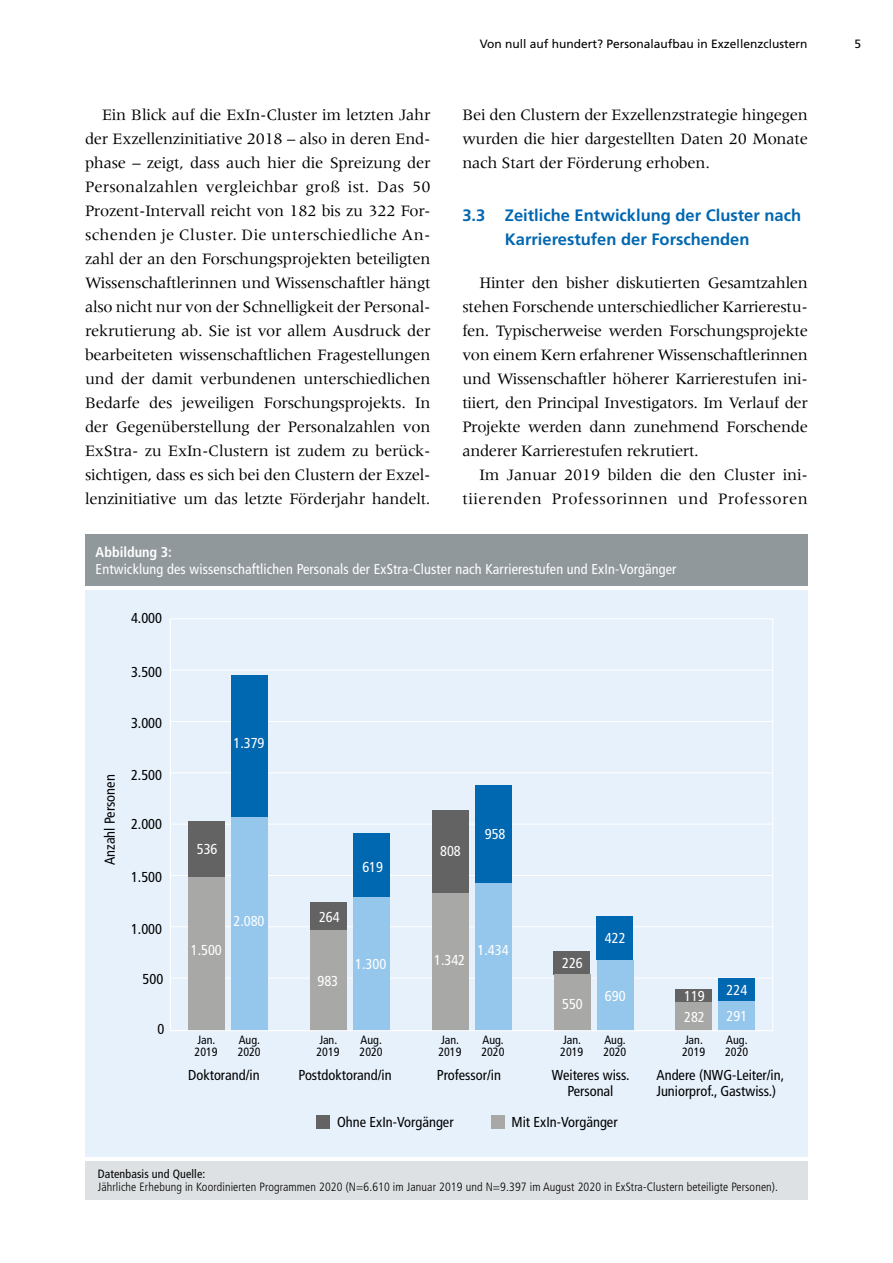
<style>
.page{position:relative;width:893px;height:1263px;background:#fff}
.page>*{position:absolute;margin:0;border:0;box-sizing:border-box;transform-origin:0 0}
.t1{font:16.5px/24px "Meridien LT Std";letter-spacing:-.015em;color:#000;text-align:justify}
.t2{font:16.5px/24px "Meridien LT Std";letter-spacing:.03em;color:#000;text-align:right}
.t3{font:700 16.5px/24px "Frutiger LT Std";color:#0067b1;text-align:center}
.t4{font:condensed 14.4px/15.6px "Frutiger LT Std";color:#000;text-align:center}
.t5{font:condensed 14.4px/20.9px "Frutiger LT Std";color:#fff}
.t6{font:condensed 14.25px "Frutiger LT Std";letter-spacing:.01em;color:#fff}
.t7{font:700 condensed 14.25px "Frutiger LT Std";color:#fff}
.t8{font:300 condensed 12px "Frutiger LT Std";letter-spacing:.01em;color:#000}
.t9{font:condensed 12px/12px "Frutiger LT Std";color:#000}
.t10{font:12px "Frutiger LT Std";color:#000}
</style>
<div class="page">
<div style="left:85px;top:590px;width:723px;height:567px;background:#e7f1fc"></div>
<hr style="left:170px;top:978px;width:603px;height:1px;background:#fff">
<hr style="left:170px;top:926px;width:603px;height:1px;background:#fff">
<hr style="left:170px;top:875px;width:603px;height:1px;background:#fff">
<hr style="left:170px;top:824px;width:603px;height:1px;background:#fff">
<hr style="left:170px;top:772px;width:603px;height:1px;background:#fff">
<hr style="left:170px;top:721px;width:603px;height:1px;background:#fff">
<hr style="left:170px;top:670px;width:603px;height:1px;background:#fff">
<hr style="left:170px;top:618px;width:603px;height:1px;background:#fff">
<div style="left:188px;top:822px;width:37px;height:55px;background:#646363"></div>
<div style="left:231px;top:675px;width:37px;height:142px;background:#0067b1"></div>
<div style="left:310px;top:903px;width:36px;height:27px;background:#646363"></div>
<div style="left:353px;top:834px;width:36px;height:63px;background:#0067b1"></div>
<div style="left:432px;top:810px;width:36px;height:83px;background:#646363"></div>
<div style="left:475px;top:785px;width:36px;height:98px;background:#0067b1"></div>
<div style="left:554px;top:951px;width:36px;height:23px;background:#646363"></div>
<div style="left:597px;top:916px;width:36px;height:44px;background:#0067b1"></div>
<div style="left:676px;top:989px;width:36px;height:13px;background:#646363"></div>
<div style="left:719px;top:978px;width:36px;height:23px;background:#0067b1"></div>
<div style="left:188px;top:877px;width:37px;height:153px;background:#a8a8a7"></div>
<div style="left:231px;top:817px;width:37px;height:214px;background:#95c7ed"></div>
<div style="left:310px;top:930px;width:36px;height:100px;background:#a8a8a7"></div>
<div style="left:353px;top:897px;width:36px;height:134px;background:#95c7ed"></div>
<div style="left:432px;top:893px;width:36px;height:138px;background:#a8a8a7"></div>
<div style="left:475px;top:883px;width:36px;height:148px;background:#95c7ed"></div>
<div style="left:554px;top:974px;width:36px;height:57px;background:#a8a8a7"></div>
<div style="left:597px;top:960px;width:36px;height:70px;background:#95c7ed"></div>
<div style="left:676px;top:1002px;width:36px;height:29px;background:#a8a8a7"></div>
<div style="left:719px;top:1001px;width:36px;height:30px;background:#95c7ed"></div>
<hr style="left:170px;top:619px;width:1px;height:412px;background:#fff">
<hr style="left:772px;top:618px;width:1px;height:413px;background:#fff">
<hr style="left:170px;top:1030px;width:603px;height:1px;background:#fff">
<div style="left:491px;top:1115px;width:14px;height:13px;background:#a8a8a7"></div>
<div style="left:316px;top:1115px;width:14px;height:13px;background:#646363"></div>
<div style="left:85px;top:535px;width:723px;height:51px;background:#91989c"></div>
<div style="left:85px;top:1161px;width:723px;height:38px;background:#dee1e3"></div>
<p class="t10" style="left:480px;top:37px;width:329px">Von null auf hundert? Personalaufbau in Exzellenzclustern</p>
<p class="t10" style="left:854px;top:37px;width:8px">5</p>
<p class="t1" style="left:85px;top:103px;width:347px;text-indent:17px">Ein Blick auf die ExIn-Cluster im letzten Jahr der Exzellenzinitiative 2018 – also in deren End&shy;phase – zeigt, dass auch hier die Spreizung der Personalzahlen vergleichbar groß ist. Das 50<br>Prozent-Intervall reicht von 182 bis zu 322 For&shy;schenden je Cluster. Die unterschiedliche An&shy;zahl der an den Forschungsprojekten beteiligten Wissenschaftlerinnen und Wissenschaftler hängt also nicht nur von der Schnelligkeit der Personal&shy;rekrutierung ab. Sie ist vor allem Ausdruck der bearbeiteten wissenschaftlichen Fragestellungen und der damit verbundenen unterschiedlichen Bedarfe des jeweiligen Forschungsprojekts. In der Gegenüberstellung der Personalzahlen von ExStra- zu ExIn-Clustern ist zudem zu berück&shy;sichtigen, dass es sich bei den Clustern der Exzel&shy;lenzinitiative um das letzte Förderjahr handelt.</p>
<p class="t1" style="left:462px;top:103px;width:347px">Bei den Clustern der Exzellenzstrategie hingegen wurden die hier dargestellten Daten 20 Monate nach Start der Förderung erhoben.</p>
<p class="t3" style="left:462px;top:203px;width:340px">3.3 Zeitliche Entwicklung der Cluster nach<br>Karrierestufen der Forschenden</p>
<p class="t1" style="left:462px;top:271px;width:347px;text-indent:17px">Hinter den bisher diskutierten Gesamtzahlen stehen Forschende unterschiedlicher Karrierestu&shy;fen. Typischerweise werden Forschungsprojekte von einem Kern erfahrener Wissenschaftlerinnen und Wissenschaftler höherer Karrierestufen ini&shy;tiiert, den Principal Investigators. Im Verlauf der Projekte werden dann zunehmend Forschende anderer Karrierestufen rekrutiert.</p>
<p class="t2" style="left:462px;top:463px;width:347px">Im Januar 2019 bilden die den Cluster ini&shy;tiierenden Professorinnen und Professoren</p>
<p class="t7" style="left:96px;top:544px;width:78px">Abbildung 3:</p>
<p class="t6" style="left:96px;top:560px;width:582px">Entwicklung des wissenschaftlichen Personals der ExStra-Cluster nach Karrierestufen und ExIn-Vorgänger</p>
<p class="t4" style="left:131px;top:611px;width:33px">4.000</p>
<p class="t4" style="left:131px;top:664px;width:33px">3.500</p>
<p class="t4" style="left:102px;top:865px;width:92px;rotate:-90deg">Anzahl Personen</p>
<p class="t4" style="left:131px;top:716px;width:33px">3.000</p>
<p class="t4" style="left:131px;top:767px;width:33px">2.500</p>
<p class="t4" style="left:131px;top:816px;width:33px">2.000</p>
<p class="t4" style="left:131px;top:870px;width:33px">1.500</p>
<p class="t4" style="left:131px;top:921px;width:33px">1.000</p>
<p class="t4" style="left:143px;top:971px;width:22px">500</p>
<p class="t4" style="left:158px;top:1021px;width:8px">0</p>
<p class="t5" style="left:233px;top:733px;width:33px">1.379</p>
<p class="t5" style="left:485px;top:824px;width:22px">958</p>
<p class="t5" style="left:197px;top:838px;width:22px">536</p>
<p class="t5" style="left:440px;top:840px;width:22px">808</p>
<p class="t5" style="left:362px;top:857px;width:22px">619</p>
<p class="t5" style="left:233px;top:911px;width:33px">2.080</p>
<p class="t5" style="left:319px;top:906px;width:22px">264</p>
<p class="t5" style="left:191px;top:940px;width:33px">1.500</p>
<p class="t5" style="left:317px;top:970px;width:22px">983</p>
<p class="t5" style="left:355px;top:953px;width:33px">1.300</p>
<p class="t5" style="left:434px;top:949px;width:33px">1.342</p>
<p class="t5" style="left:478px;top:939px;width:33px">1.434</p>
<p class="t5" style="left:562px;top:953px;width:22px">226</p>
<p class="t5" style="left:562px;top:994px;width:22px">550</p>
<p class="t5" style="left:605px;top:927px;width:22px">422</p>
<p class="t5" style="left:605px;top:986px;width:22px">690</p>
<p class="t5" style="left:684px;top:985px;width:22px">119<br>282</p>
<p class="t5" style="left:727px;top:977px;width:22px;line-height:25.8px">224<br>291</p>
<p class="t9" style="left:195px;top:1034px;width:25px">Jan.<br>2019</p>
<p class="t9" style="left:238px;top:1034px;width:25px">Aug.<br>2020</p>
<p class="t9" style="left:317px;top:1034px;width:25px">Jan.<br>2019</p>
<p class="t9" style="left:360px;top:1034px;width:25px">Aug.<br>2020</p>
<p class="t9" style="left:438px;top:1034px;width:25px">Jan.<br>2019</p>
<p class="t9" style="left:481px;top:1034px;width:25px">Aug.<br>2020</p>
<p class="t9" style="left:560px;top:1034px;width:25px">Jan.<br>2019</p>
<p class="t9" style="left:603px;top:1034px;width:25px">Aug.<br>2020</p>
<p class="t9" style="left:682px;top:1034px;width:25px">Jan.<br>2019</p>
<p class="t9" style="left:725px;top:1034px;width:25px">Aug.<br>2020</p>
<p class="t4" style="left:188px;top:1068px;width:73px">Doktorand/in</p>
<p class="t4" style="left:299px;top:1068px;width:95px">Postdoktorand/in</p>
<p class="t4" style="left:437px;top:1068px;width:66px">Professor/in</p>
<p class="t4" style="left:552px;top:1068px;width:79px">Weiteres wiss.<br>Personal</p>
<p class="t4" style="left:656px;top:1068px;width:129px;text-align:left">Andere (NWG-Leiter/in,<br>Juniorprof., Gastwiss.)</p>
<p class="t4" style="left:337px;top:1114px;width:118px">Ohne ExIn-Vorgänger</p>
<p class="t4" style="left:511px;top:1114px;width:108px">Mit ExIn-Vorgänger</p>
<p class="t9" style="left:98px;top:1168px;width:109px">Datenbasis und Quelle:</p>
<p class="t8" style="left:98px;top:1180px;width:682px">Jährliche Erhebung in Koordinierten Programmen 2020 (N=6.610 im Januar 2019 und N=9.397 im August 2020 in ExStra-Clustern beteiligte Personen).</p>
</div>
